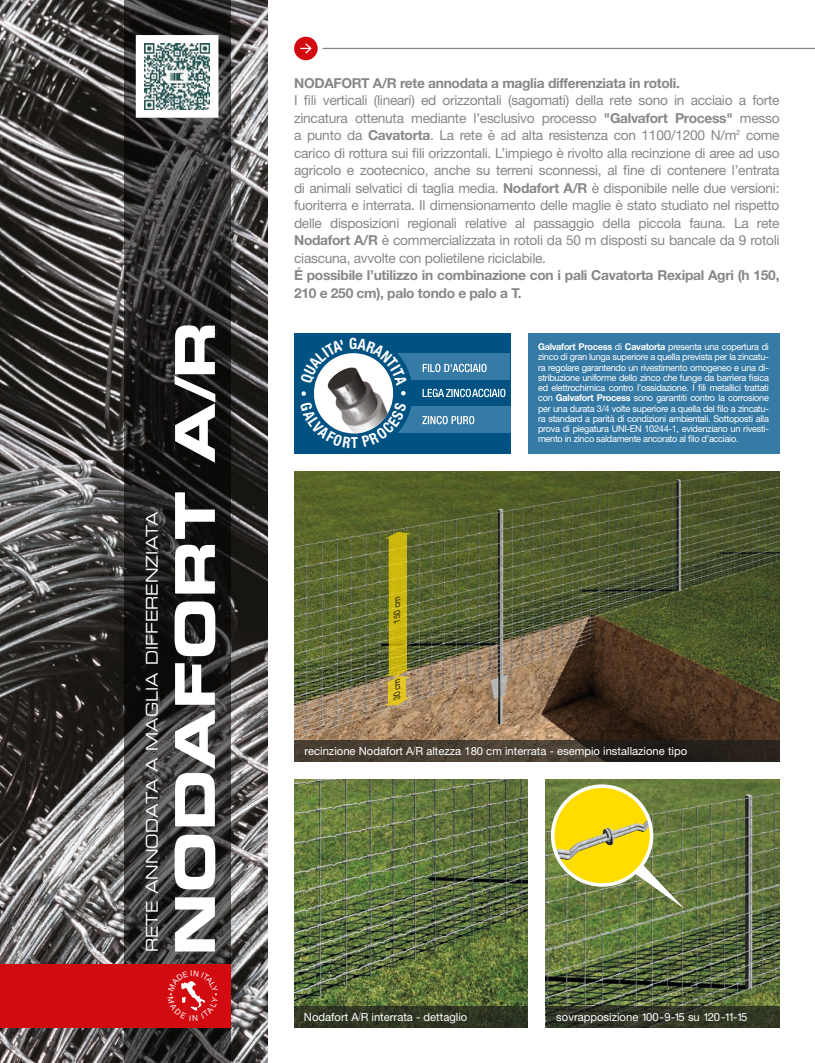
<style>
.page{position:relative;width:815px;height:1063px;background:#fff}
.page>*{position:absolute;margin:0;border:0;box-sizing:border-box;transform-origin:0 0}
.t1{font:55px "Eurostile LT Std Bold Ex 2";letter-spacing:.01em;color:#fff}
.t2{font:16.25px "Eurostile LT Std Ex 2";color:#fff;scale:.88 1}
.t3{font:13.75px/17.5px "Helvetica Neue LT Std";letter-spacing:-.02em;color:#878787;text-align:justify}
.t4{font:700 13.75px/17.5px "Helvetica Neue LT Std";letter-spacing:-.02em;color:#878787}
.t5{font:11.25px "Helvetica Neue LT Std";color:#fff}
.t6{font:9.38px/10.2px "Helvetica Neue LT Std";letter-spacing:-.03em;color:#fff;text-align:justify}
.t7{font:italic 9px "Helvetica Neue LT Std";color:#1d1d1b;scale:.9 1}
.s1{font-weight:700}
</style>
<div class="page">
<img style="left:0;top:0;width:268px;height:1063px">
<svg style="left:124px;top:0;width:106px;height:1063px;background:#302e2e"></svg>
<div style="left:0;top:964px;width:230px;height:64px;background:#d20b11"></div>
<hr style="left:322px;top:48px;width:493px;height:1px;background:#878787">
<div style="left:294px;top:37px;width:24px;height:23px;background:#d20b11;border-radius:50%"></div>
<svg style="left:300px;top:43px;width:12px;height:11px"></svg>
<img style="left:294px;top:471px;width:486px;height:270px">
<svg style="left:294px;top:741px;width:486px;height:21px;background:#3b3229"></svg>
<svg style="left:383px;top:532px;width:29px;height:173px;background:#a79b24"></svg>
<img style="left:294px;top:780px;width:234px;height:248px">
<svg style="left:294px;top:1006px;width:234px;height:21px;background:#2f3623"></svg>
<img style="left:546px;top:780px;width:234px;height:248px">
<svg style="left:546px;top:1006px;width:234px;height:21px;background:#303525"></svg>
<img style="left:553px;top:786px;width:98px;height:99px;border-radius:49px">
<div style="left:551px;top:784px;width:102px;height:103px;border:4px solid #fff;border-radius:50%"></div>
<svg style="left:634px;top:864px;width:51px;height:45px;background:#859363"></svg>
<div style="left:528px;top:333px;width:252px;height:121px;background:#367ba6"></div>
<svg style="left:142px;top:41px;width:70px;height:71px"></svg>
<img style="left:144px;top:44px;width:66px;height:65px">
<svg style="left:169px;top:981px;width:48px;height:30px"></svg>
<svg style="left:294px;top:333px;width:216px;height:121px;background:#347296"></svg>
<p class="t2" style="left:141px;top:952px;width:502px;rotate:-90deg">RETE ANNODATA A MAGLIA DIFFERENZIATA</p>
<h1 class="t1" style="left:156px;top:956px;width:636px;rotate:-90deg">NODAFORT A/R</h1>
<p class="t4" style="left:294px;top:74px;width:387px">NODAFORT A/R rete annodata a maglia differenziata in rotoli.</p>
<p class="t3" style="left:294px;top:91px;width:487px">I fili verticali (lineari) ed orizzontali (sagomati) della rete sono in acciaio a forte zincatura ottenuta mediante l’esclusivo processo <span class="s1">"Galvafort Process"</span> messo a punto da <span class="s1">Cavatorta</span>. La rete è ad alta resistenza con 1100/1200 N/m<sup>2</sup> come carico di rottura sui fili orizzontali. L’impiego è rivolto alla recinzione di aree ad uso agricolo e zootecnico, anche su terreni sconnessi, al fine di contenere l’entrata di animali selvatici di taglia media. <span class="s1">Nodafort A/R</span> è disponibile nelle due versioni: fuoriterra e interrata. Il dimensionamento delle maglie è stato studiato nel rispetto delle disposizioni regionali relative al passaggio della piccola fauna. La rete <span class="s1">Nodafort A/R</span> è commercializzata in rotoli da 50 m disposti su bancale da 9 rotoli ciascuna, avvolte con polietilene riciclabile.</p>
<p class="t4" style="left:294px;top:266px;width:487px">É possibile l’utilizzo in combinazione con i pali Cavatorta Rexipal Agri (h 150,<br>210 e 250 cm), palo tondo e palo a T.</p>
<p class="t7" style="left:392px;top:623px;width:34px;rotate:-90deg">150 cm</p>
<p class="t7" style="left:392px;top:699px;width:29px;rotate:-90deg">30cm</p>
<p class="t6" style="left:538px;top:341px;width:232px"><span class="s1">Galvafort Process</span> di <span class="s1">Cavatorta</span> presenta una copertura di zinco di gran lunga superiore a quella prevista per la zincatu&shy;ra regolare garantendo un rivestimento omogeneo e una di&shy;stribuzione uniforme dello zinco che funge da barriera fisica ed elettrochimica contro l’ossidazione. I fili metallici trattati con <span class="s1">Galvafort Process</span> sono garantiti contro la corrosione per una durata 3/4 volte superiore a quella del filo a zincatu&shy;ra standard a parità di condizioni ambientali. Sottoposti alla prova di piegatura UNI-EN 10244-1, evidenziano un rivesti&shy;mento in zinco saldamente ancorato al filo d’acciaio.</p>
<p class="t5" style="left:305px;top:744px;width:384px">recinzione Nodafort A/R altezza 180 cm interrata - esempio installazione tipo</p>
<p class="t5" style="left:304px;top:1010px;width:165px">Nodafort A/R interrata - dettaglio</p>
<p class="t5" style="left:556px;top:1010px;width:193px">sovrapposizione 100-9-15 su 120-11-15</p>
</div>
